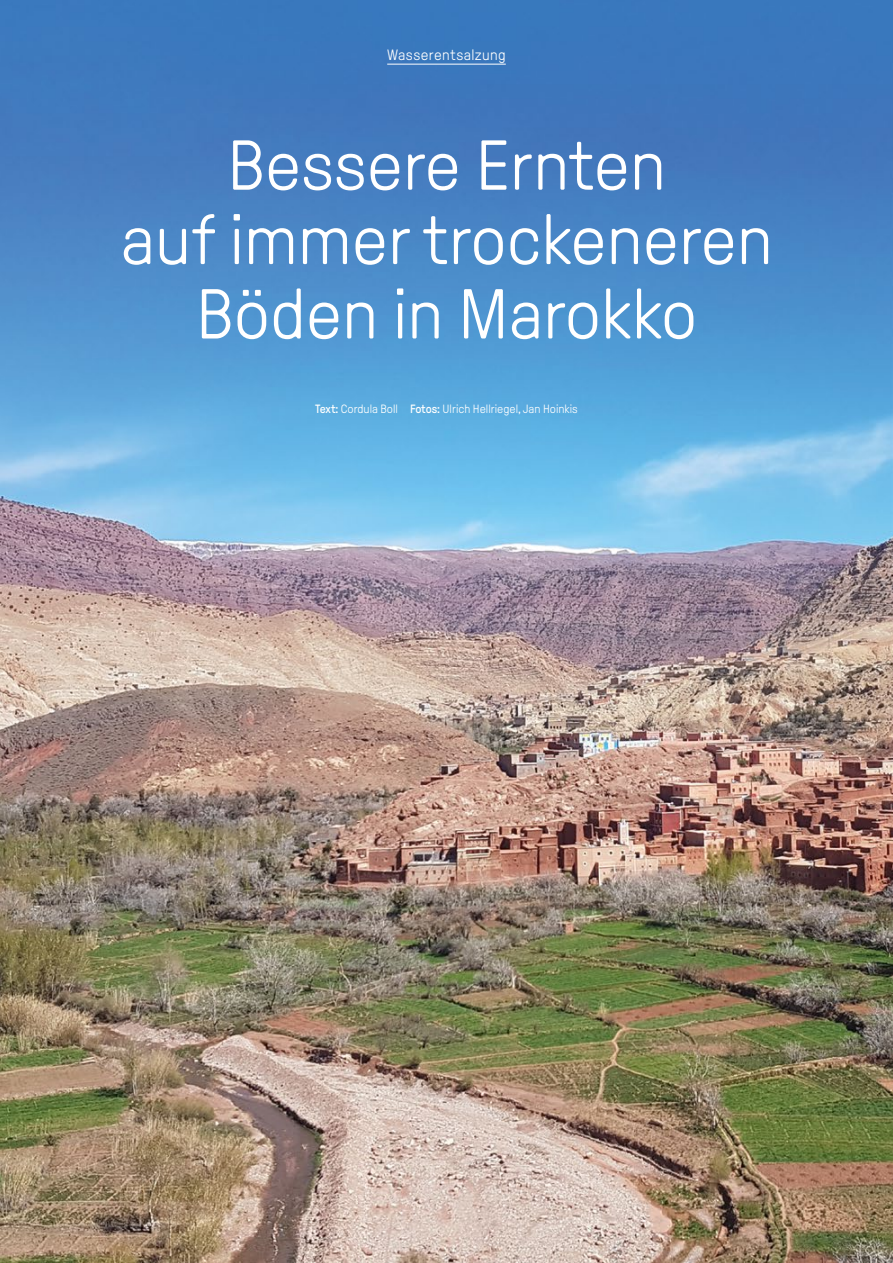
<style>
.page{position:relative;width:893px;height:1263px;background:#fff}
.page>*{position:absolute;margin:0;border:0;box-sizing:border-box;transform-origin:0 0}
.t1{font:300 70.5px/74.4px "GT Pressura LG";color:#fff;text-align:center}
.t2{font:300 15px "GT Pressura LG";letter-spacing:.025em;color:#fff}
.t3{font:300 12px "GT Pressura LG";color:#fff}
.s1{font-weight:400}
</style>
<div class="page">
<img style="left:0;top:0;width:893px;height:1263px">
<hr style="left:387px;top:64px;width:119px;height:1px;background:#fff">
<p class="t2" style="left:387px;top:46px;width:120px">Wasserentsalzung</p>
<h1 class="t1" style="left:121px;top:129px;width:654px">Bessere Ernten<br>auf immer trockeneren<br>Böden in Marokko</h1>
<p class="t3" style="left:315px;top:402px;width:264px"><span class="s1">Text:</span> Cordula Boll <span class="s1">Fotos:</span> Ulrich Hellriegel, Jan Hoinkis</p>
</div>
